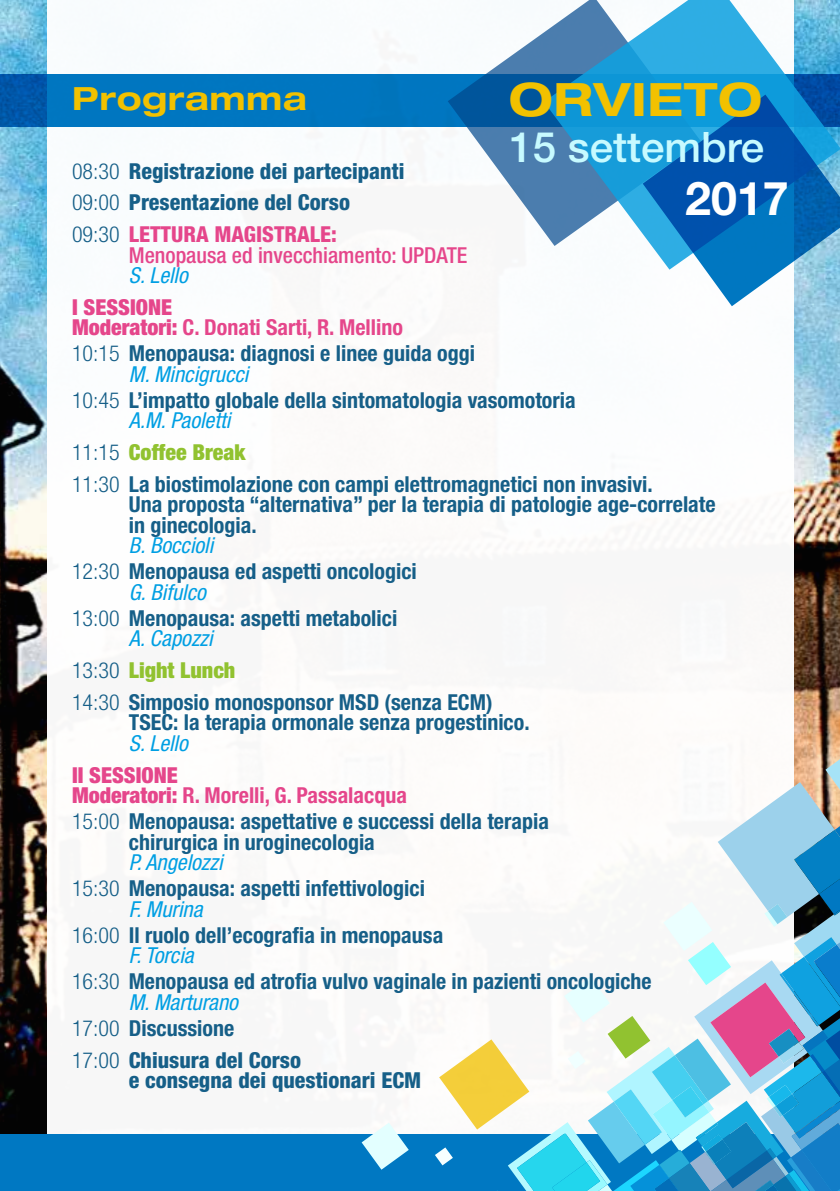
<style>
.page{position:relative;width:840px;height:1191px;background:#fff}
.page>*{position:absolute;margin:0;border:0;box-sizing:border-box;transform-origin:0 0}
.t1{font:700 46.6px "Helvetica Neue";color:#fff}
.t2{font:700 expanded 46px "Helvetica Neue";letter-spacing:.02em;color:#f2c100}
.t3{font:500 42px "Helvetica Neue";color:#c7faff}
.t4{font:700 expanded 32px "Helvetica Neue";letter-spacing:.02em;color:#f2c100}
.t5{font:700 condensed 22px/26.2px "Helvetica Neue";color:#165f88}
.t6{font:800 condensed 22px/31.8px "Helvetica Neue";color:#165f88}
.t7{font:700 condensed 22px/20.4px "Helvetica Neue";color:#e5468b}
.t8{font:italic condensed 22px/26.2px "Helvetica Neue";color:#009fe3;text-align:right}
.t9{font:500 condensed 22px "Helvetica Neue";color:#e5468b}
.s1{font-weight:300}
.s2{color:#e5468b}
.s3{font-weight:900}
.s4{font-weight:400;font-style:italic;color:#009fe3}
.s5{font-weight:900;color:#91c230}
.s6{font-weight:300;font-style:normal;color:#165f88}
.s7{font-weight:700;font-style:normal;color:#165f88}
</style>
<div class="page">
<img style="left:0;top:0;width:839px;height:1134px">
<div style="left:47px;top:0;width:745px;height:1191px;background:#fff"></div>
<div style="left:0;top:1134px;width:839px;height:57px;background:#0078c2"></div>
<svg style="left:435px;top:759px;width:404px;height:432px"></svg>
<svg style="left:361px;top:1123px;width:47px;height:46px"></svg>
<div style="left:0;top:74px;width:839px;height:53px;background:#0078c2"></div>
<svg style="left:448px;top:33px;width:95px;height:198px"></svg>
<svg style="left:543px;top:0;width:296px;height:246px"></svg>
<svg style="left:642px;top:95px;width:197px;height:211px;background:#2f87c8"></svg>
<h3 class="t4" style="left:72px;top:79px;width:236px">Programma</h3>
<h2 class="t2" style="left:509px;top:70px;width:254px">ORVIETO</h2>
<h3 class="t3" style="left:509px;top:122px;width:256px">15 settembre</h3>
<p class="t6" style="left:72px;top:154px;width:333px"><span class="s1">08:30</span> Registrazione dei partecipanti<br><span class="s1">09:00</span> Presentazione del Corso<br><span class="s1">09:30</span> <span class="s2">LETTURA MAGISTRALE:</span></p>
<p class="t9" style="left:129px;top:242px;width:340px">Menopausa ed invecchiamento: UPDATE</p>
<p class="t8" style="left:129px;top:262px;width:61px">S. Lello</p>
<p class="t7" style="left:72px;top:296px;width:332px"><span class="s3">I SESSIONE<br>Moderatori:</span> C. Donati Sarti, R. Mellino</p>
<p class="t5" style="left:129px;top:343px;width:347px;line-height:20.4px;text-indent:-57px"><span class="s1">10:15</span> Menopausa: diagnosi e linee guida oggi<br><span class="s4">M. Mincigrucci</span></p>
<p class="t5" style="left:129px;top:390px;width:448px;line-height:20.4px;text-indent:-57px"><span class="s1">10:45</span> L’impatto globale della sintomatologia vasomotoria<br><span class="s4">A.M. Paoletti</span></p>
<p class="t5" style="left:72px;top:436px;width:581px;line-height:31.8px"><span class="s1">11:15</span> <span class="s5">Coffee Break<br></span><span class="s1">11:30</span> La biostimolazione con campi elettromagnetici non invasivi.</p>
<p class="t5" style="left:129px;top:494px;width:588px;line-height:20.4px">Una proposta “alternativa” per la terapia di patologie age-correlate in ginecologia.</p>
<p class="t5" style="left:72px;top:532px;width:346px;text-indent:57px"><span class="s4">B. Boccioli<br></span><span class="s1">12:30</span> Menopausa ed aspetti oncologici</p>
<p class="t5" style="left:72px;top:578px;width:326px;text-indent:57px"><span class="s4">G. Bifulco<br></span><span class="s1">13:00</span> Menopausa: aspetti metabolici</p>
<p class="t5" style="left:72px;top:622px;width:422px;line-height:31.8px;text-indent:57px"><span class="s4">A. Capozzi<br></span><span class="s1">13:30</span> <span class="s5">Light Lunch<br></span><span class="s1">14:30</span> Simposio monosponsor MSD (senza ECM)</p>
<p class="t5" style="left:129px;top:709px;width:402px">TSEC: la terapia ormonale senza progestinico.</p>
<p class="t8" style="left:129px;top:730px;width:61px">S. Lello</p>
<p class="t7" style="left:72px;top:764px;width:336px"><span class="s3">II SESSIONE<br>Moderatori:</span> R. Morelli, G. Passalacqua</p>
<p class="t5" style="left:129px;top:811px;width:421px;line-height:20.4px;text-indent:-57px"><span class="s1">15:00</span> Menopausa: aspettative e successi della terapia chirurgica in uroginecologia</p>
<p class="t5" style="left:72px;top:849px;width:354px;text-indent:57px"><span class="s4">P. Angelozzi<br></span><span class="s1">15:30</span> Menopausa: aspetti infettivologici</p>
<p class="t5" style="left:72px;top:895px;width:372px;text-indent:57px"><span class="s4">F. Murina<br></span><span class="s1">16:00</span> Il ruolo dell’ecografia in menopausa</p>
<p class="t5" style="left:72px;top:942px;width:580px;text-indent:57px"><span class="s4">F. Torcia<br></span><span class="s1">16:30</span> Menopausa ed atrofia vulvo vaginale in pazienti oncologiche</p>
<p class="t8" style="left:72px;top:988px;width:167px">M. Marturano<br><span class="s6">17:00</span> <span class="s7">Discussione</span></p>
<p class="t6" style="left:129px;top:1049px;width:294px;line-height:20.4px;text-indent:-57px"><span class="s1">17:00</span> Chiusura del Corso<br>e consegna dei questionari ECM</p>
<h1 class="t1" style="left:684px;top:170px;width:105px">2017</h1>
</div>
